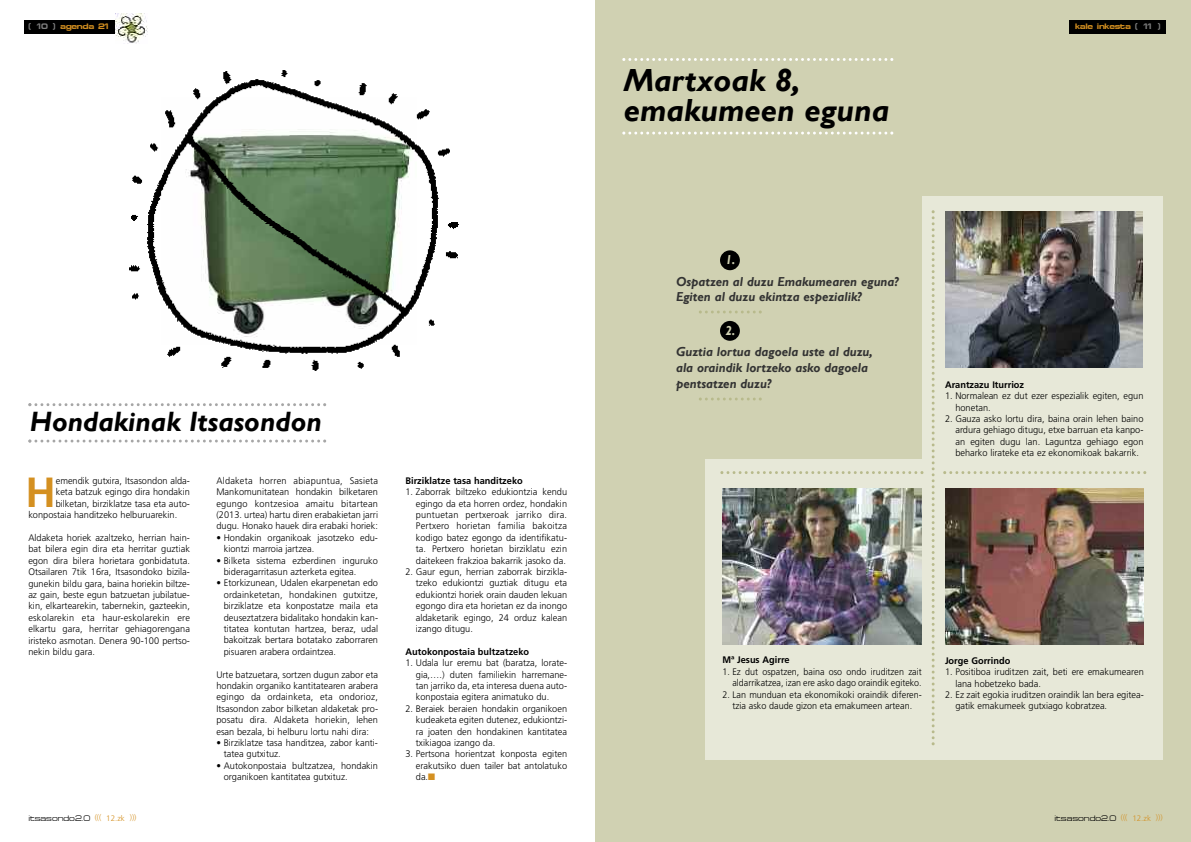
<style>
.page{position:relative;width:1191px;height:842px;background:#fff}
.page>*{position:absolute;margin:0;border:0;box-sizing:border-box;transform-origin:0 0}
.t1{font:700 42.2px "Frutiger";color:#d49021}
.t2{font:italic 700 32px/30px "Gill Sans";color:#000}
.t3{font:italic 700 28px "Gill Sans";color:#000}
.t4{font:italic 700 13px/15.6px "Gill Sans";color:#333}
.t5{font:italic 700 13px "Gill Sans";color:#d0d1b2}
.t6{font:300 9.5px/11.4px "Frutiger";color:#000;text-align:justify}
.t7{font:700 9.5px "Frutiger";color:#000}
.t8{font:300 9.5px/11.4px "Frutiger";color:#000;text-align:right;scale:.94 1}
.t9{font:300 9.5px/11.4px "Frutiger";color:#000;text-align:center;scale:.95 1}
.t10{font:8px "Micro Extend FLF";color:#000}
.t11{font:700 8px "Micro Extend FLF";letter-spacing:-.045em;color:#d49021}
.s1{color:#808080}
.s2{font-family:"Monotype Sorts";font-weight:400;font-size:9px;color:#d49021}
.s3{font-family:"Frutiger";font-weight:300;color:#d49021}
</style>
<div class="page">
<div style="left:595px;top:0;width:596px;height:842px;background:#d0d1b2"></div>
<div style="left:25px;top:20px;width:90px;height:14px;background:#000"></div>
<div style="left:705px;top:196px;width:457px;height:564px;background:#e7e8d8"></div>
<svg style="left:931px;top:210px;width:3px;height:535px"></svg>
<img style="left:945px;top:212px;width:197px;height:156px">
<img style="left:945px;top:489px;width:198px;height:156px">
<img style="left:722px;top:489px;width:199px;height:156px">
<img style="left:129px;top:70px;width:330px;height:301px">
<svg style="left:720px;top:471px;width:203px;height:3px"></svg>
<svg style="left:943px;top:471px;width:203px;height:3px"></svg>
<svg style="left:622px;top:58px;width:271px;height:3px"></svg>
<svg style="left:622px;top:132px;width:271px;height:3px"></svg>
<div style="left:1068px;top:20px;width:97px;height:13px;background:#000"></div>
<svg style="left:28px;top:403px;width:298px;height:3px"></svg>
<svg style="left:28px;top:440px;width:298px;height:3px"></svg>
<div style="left:698px;top:173px;width:223px;height:285px;background:#d0d1b2"></div>
<svg style="left:699px;top:310px;width:63px;height:3px"></svg>
<svg style="left:699px;top:397px;width:63px;height:3px"></svg>
<div style="left:720px;top:250px;width:20px;height:20px;background:#000;border-radius:50%"></div>
<div style="left:720px;top:321px;width:20px;height:20px;background:#000;border-radius:50%"></div>
<img style="left:115px;top:13px;width:33px;height:31px">
<p class="t11" style="left:29px;top:22px;width:83px"><span class="s1">( 10 )</span> agenda 21</p>
<h3 class="t3" style="left:30px;top:405px;width:293px">Hondakinak Itsasondon</h3>
<h1 class="t1" style="left:25px;top:475px;width:32px">H</h1>
<p class="t6" style="left:56px;top:476px;width:136px">emendik gutxira, Itsasondon alda-</p>
<p class="t6" style="left:56px;top:487px;width:136px">keta batzuk egingo dira hondakin</p>
<p class="t6" style="left:56px;top:498px;width:136px">bilketan, birziklatze tasa eta auto-</p>
<p class="t6" style="left:28px;top:510px;width:150px">konpostaia handitzeko helburuarekin.</p>
<p class="t6" style="left:28px;top:533px;width:163px">Aldaketa horiek azaltzeko, herrian hain&shy;bat bilera egin dira eta herritar guztiak egon dira bilera horietara gonbidatuta.<br>Otsailaren 7tik 16ra, Itsasondoko bizila&shy;gunekin bildu gara, baina horiekin biltze&shy;az gain, beste egun batzuetan jubilatue&shy;kin, elkartearekin, tabernekin, gazteekin, eskolarekin eta haur-eskolarekin ere elkartu gara, herritar gehiagorengana iristeko asmotan. Denera 90-100 pertso&shy;nekin bildu gara.</p>
<p class="t6" style="left:216px;top:475px;width:163px">Aldaketa horren abiapuntua, Sasieta Mankomunitatean hondakin bilketaren egungo kontzesioa amaitu bitartean (2013. urtea) hartu diren erabakietan jarri dugu. Honako hauek dira erabaki horiek:</p>
<p class="t6" style="left:224px;top:532px;width:156px;text-indent:-7px">• Hondakin organikoak jasotzeko edu&shy;kiontzi marroia jartzea.</p>
<p class="t6" style="left:224px;top:555px;width:156px;text-indent:-7px">• Bilketa sistema ezberdinen inguruko bideragarritasun azterketa egitea.</p>
<p class="t6" style="left:224px;top:578px;width:156px;text-indent:-7px">• Etorkizunean, Udalen ekarpenetan edo ordainketetan, hondakinen gutxitze, birziklatze eta konpostatze maila eta deuseztatzera bidalitako hondakin kan&shy;titatea kontutan hartzea, beraz, udal bakoitzak bertara botatako zaborraren pisuaren arabera ordaintzea.</p>
<p class="t6" style="left:216px;top:669px;width:163px">Urte batzuetara, sortzen dugun zabor eta hondakin organiko kantitatearen arabera egingo da ordainketa, eta ondorioz, Itsasondon zabor bilketan aldaketak pro&shy;posatu dira. Aldaketa horiekin, lehen esan bezala, bi helburu lortu nahi dira:</p>
<p class="t6" style="left:224px;top:738px;width:156px;text-indent:-7px">• Birziklatze tasa handitzea, zabor kanti&shy;tatea gutxituz.</p>
<p class="t6" style="left:224px;top:760px;width:156px;text-indent:-7px">• Autokonpostaia bultzatzea, hondakin organikoen kantitatea gutxituz.</p>
<p class="t7" style="left:405px;top:477px;width:119px">Birziklatze tasa handitzeko</p>
<p class="t6" style="left:416px;top:487px;width:153px;text-indent:-10px">1. Zaborrak biltzeko edukiontzia kendu egingo da eta horren ordez, hondakin puntuetan pertxeroak jarriko dira.<br>Pertxero horietan familia bakoitza kodigo batez egongo da identifikatu&shy;ta. Pertxero horietan birziklatu ezin daitekeen frakzioa bakarrik jasoko da.</p>
<p class="t6" style="left:416px;top:567px;width:153px;text-indent:-10px">2. Gaur egun, herrian zaborrak birzikla&shy;tzeko edukiontzi guztiak ditugu eta edukiontzi horiek orain dauden lekuan egongo dira eta horietan ez da inongo aldaketarik egingo, 24 orduz kalean izango ditugu.</p>
<p class="t7" style="left:405px;top:648px;width:125px">Autokonpostaia bultzatzeko</p>
<p class="t6" style="left:416px;top:658px;width:153px;text-indent:-10px">1. Udala lur eremu bat (baratza, lorate&shy;gia,….) duten familiekin harremane&shy;tan jarriko da, eta interesa duena auto&shy;konpostaia egitera animatuko du.</p>
<p class="t6" style="left:416px;top:704px;width:153px;text-indent:-10px">2. Beraiek beraien hondakin organikoen kudeaketa egiten dutenez, edukiontzi&shy;ra joaten den hondakinen kantitatea txikiagoa izango da.</p>
<p class="t6" style="left:416px;top:749px;width:153px;text-indent:-10px">3. Pertsona horientzat konposta egiten erakutsiko duen tailer bat antolatuko da.<span class="s2">n</span></p>
<h2 class="t2" style="left:624px;top:65px;width:267px">Martxoak 8, emakumeen eguna</h2>
<p class="t11" style="left:1075px;top:22px;width:87px">kale inkesta <span class="s1">( 11 )</span></p>
<h3 class="t5" style="left:725px;top:252px;width:11px">1.</h3>
<h3 class="t4" style="left:676px;top:273px;width:224px">Ospatzen al duzu Emakumearen eguna?<br>Egiten al duzu ekintza espezialik?</h3>
<h3 class="t5" style="left:725px;top:323px;width:11px">2.</h3>
<h3 class="t4" style="left:676px;top:344px;width:198px">Guztia lortua dagoela uste al duzu, ala oraindik lortzeko asko dagoela pentsatzen duzu?</h3>
<p class="t7" style="left:945px;top:381px;width:81px">Arantzazu Iturrioz</p>
<p class="t6" style="left:955px;top:391px;width:190px;text-indent:-10px">1. Normalean ez dut ezer espezialik egiten, egun honetan.</p>
<p class="t6" style="left:955px;top:414px;width:190px;text-indent:-10px">2. Gauza asko lortu dira, baina orain lehen baino ardura gehiago ditugu, etxe barruan eta kanpo&shy;an egiten dugu lan. Laguntza gehiago egon beharko lirateke eta ez ekonomikoak bakarrik.</p>
<p class="t7" style="left:722px;top:656px;width:69px">Mª Jesus Agirre</p>
<p class="t8" style="left:722px;top:666px;width:214px">1. Ez dut ospatzen, baina oso ondo iruditzen zait aldarrikatzea, izan ere asko dago oraindik egiteko.</p>
<p class="t9" style="left:722px;top:689px;width:211px">2. Lan munduan eta ekonomikoki oraindik diferen&shy;tzia asko daude gizon eta emakumeen artean.</p>
<p class="t7" style="left:945px;top:657px;width:67px">Jorge Gorrindo</p>
<p class="t6" style="left:955px;top:667px;width:190px;text-indent:-10px">1. Positiboa iruditzen zait, beti ere emakumearen lana hobetzeko bada.</p>
<p class="t6" style="left:955px;top:690px;width:190px;text-indent:-10px">2. Ez zait egokia iruditzen oraindik lan bera egitea&shy;gatik emakumeek gutxiago kobratzea.</p>
<p class="t10" style="left:28px;top:814px;width:110px">itsasondo2.0 <span class="s3">((( 12.zk )))</span></p>
<p class="t10" style="left:1054px;top:814px;width:110px">itsasondo2.0 <span class="s3">((( 12.zk )))</span></p>
</div>
